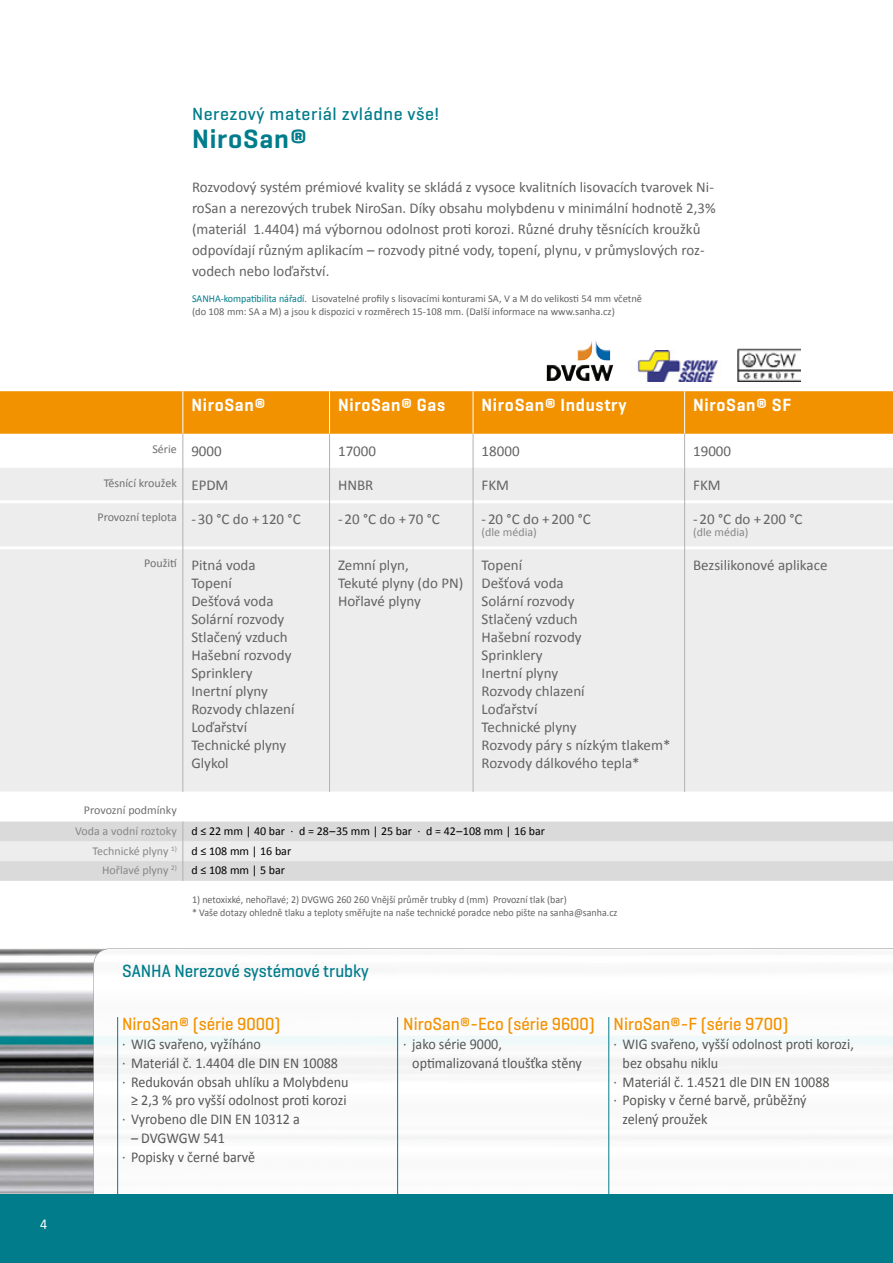
<style>
.page{position:relative;width:893px;height:1263px;background:#fff}
.page>*{position:absolute;margin:0;border:0;box-sizing:border-box;transform-origin:0 0}
.t1{font:600 27px "Geogrotesque";letter-spacing:.03em;color:#007c8b}
.t2{font:500 18px "Geogrotesque";color:#f39200;scale:.94 1}
.t3{font:600 18px "Geogrotesque";letter-spacing:.04em;color:#fff;scale:.95 1}
.t4{font:500 18px "Geogrotesque";color:#007c8b;scale:.94 1}
.t5{font:500 18px "Geogrotesque";letter-spacing:.03em;color:#007c8b}
.t6{font:15px/18px "Calibri";color:#646363}
.t7{font:15px/18.8px "Calibri";color:#575756;scale:.94 1}
.t8{font:15px "Calibri";color:#fff;scale:.94 1}
.t9{font:12px/21.3px "Calibri";color:#000}
.t10{font:12px/19.8px "Calibri";color:#878787;text-align:center}
.t11{font:12px "Calibri";color:#706f6f}
.t12{font:10.5px/13.5px "Calibri";color:#646363}
.t13{font:10.5px/13.5px "Calibri";color:#646363;scale:.95 1}
.s1{color:#007c8b}
.s2{font-size:15px;color:#646363}
.s3{font-size:12px;color:#706f6f}
.s4{color:#706f6f}
.s5{color:#878787}
.s6{color:#000}
</style>
<div class="page">
<img style="left:547px;top:341px;width:66px;height:40px">
<img style="left:637px;top:351px;width:82px;height:31px">
<img style="left:737px;top:349px;width:64px;height:33px">
<img style="left:0;top:949px;width:94px;height:246px">
<img style="left:398px;top:1017px;width:495px;height:178px">
<img style="left:110px;top:1017px;width:287px;height:178px">
<svg style="left:107px;top:948px;width:786px;height:1px"></svg>
<img style="left:94px;top:949px;width:16px;height:246px">
<div style="left:0;top:1195px;width:893px;height:68px;background:#007c8b"></div>
<hr style="left:117px;top:1017px;width:1px;height:208px;background:#007c8b">
<hr style="left:397px;top:1017px;width:1px;height:208px;background:#007c8b">
<hr style="left:608px;top:1017px;width:1px;height:208px;background:#007c8b">
<div style="left:0;top:391px;width:893px;height:43px;background:#f39200"></div>
<div style="left:0;top:468px;width:893px;height:324px;background:#ededed"></div>
<hr style="left:183px;top:391px;width:1px;height:43px;background:#fff">
<hr style="left:329px;top:391px;width:1px;height:43px;background:#fff">
<hr style="left:473px;top:391px;width:1px;height:43px;background:#fff">
<hr style="left:684px;top:391px;width:1px;height:43px;background:#fff">
<hr style="left:0;top:500px;width:183px;height:3px;background:#fff">
<hr style="left:183px;top:500px;width:146px;height:3px;background:#fff">
<hr style="left:330px;top:500px;width:143px;height:3px;background:#fff">
<hr style="left:473px;top:500px;width:211px;height:3px;background:#fff">
<hr style="left:685px;top:500px;width:208px;height:3px;background:#fff">
<hr style="left:0;top:546px;width:183px;height:3px;background:#fff">
<hr style="left:183px;top:546px;width:146px;height:3px;background:#fff">
<hr style="left:330px;top:546px;width:143px;height:3px;background:#fff">
<hr style="left:473px;top:546px;width:211px;height:3px;background:#fff">
<hr style="left:685px;top:546px;width:208px;height:3px;background:#fff">
<hr style="left:183px;top:468px;width:1px;height:34px;background:#b3b2b2">
<hr style="left:329px;top:468px;width:1px;height:34px;background:#b3b2b2">
<hr style="left:473px;top:468px;width:1px;height:34px;background:#b3b2b2">
<hr style="left:684px;top:468px;width:1px;height:34px;background:#b3b2b2">
<hr style="left:183px;top:502px;width:1px;height:46px;background:#b3b2b2">
<hr style="left:329px;top:502px;width:1px;height:46px;background:#b3b2b2">
<hr style="left:473px;top:502px;width:1px;height:46px;background:#b3b2b2">
<hr style="left:684px;top:502px;width:1px;height:46px;background:#b3b2b2">
<hr style="left:183px;top:548px;width:1px;height:244px;background:#b3b2b2">
<hr style="left:329px;top:548px;width:1px;height:244px;background:#b3b2b2">
<hr style="left:473px;top:548px;width:1px;height:244px;background:#b3b2b2">
<hr style="left:684px;top:548px;width:1px;height:244px;background:#b3b2b2">
<hr style="left:183px;top:434px;width:1px;height:34px;background:#b3b2b2">
<hr style="left:329px;top:434px;width:1px;height:34px;background:#b3b2b2">
<hr style="left:473px;top:434px;width:1px;height:34px;background:#b3b2b2">
<hr style="left:684px;top:434px;width:1px;height:34px;background:#b3b2b2">
<svg style="left:0;top:821px;width:893px;height:60px;background:#e0e0e0"></svg>
<p class="t5" style="left:192px;top:102px;width:249px">Nerezový materiál zvládne vše!</p>
<h1 class="t1" style="left:192px;top:122px;width:117px">NiroSan®</h1>
<p class="t6" style="left:192px;top:176px;width:525px;line-height:21px">Rozvodový systém prémiové kvality se skládá z vysoce kvalitních lisovacích tvarovek Ni&shy;roSan a nerezových trubek NiroSan. Díky obsahu molybdenu v minimální hodnotě 2,3% (materiál 1.4404) má výbornou odolnost proti korozi. Různé druhy těsnících kroužků odpovídají různým aplikacím – rozvody pitné vody, topení, plynu, v průmyslových roz&shy;vodech nebo loďařství.</p>
<p class="t12" style="left:192px;top:292px;width:452px"><span class="s1">SANHA-kompatibilita nářadí.</span> Lisovatelné profily s lisovacími konturami SA, V a M do velikosti 54 mm včetně (do 108 mm: SA a M) a jsou k dispozici v rozměrech 15-108 mm. (Další informace na www.sanha.cz)</p>
<p class="t8" style="left:40px;top:1214px;width:9px">4</p>
<p class="t3" style="left:191px;top:393px;width:80px">NiroSan®</p>
<p class="t3" style="left:338px;top:393px;width:114px">NiroSan® Gas</p>
<p class="t3" style="left:482px;top:393px;width:154px">NiroSan® Industry</p>
<p class="t3" style="left:693px;top:393px;width:105px">NiroSan® SF</p>
<p class="t11" style="left:152px;top:442px;width:71px">Série <span class="s2">9000</span></p>
<p class="t6" style="left:338px;top:442px;width:40px">17000</p>
<p class="t6" style="left:482px;top:442px;width:40px">18000</p>
<p class="t6" style="left:693px;top:442px;width:40px">19000</p>
<p class="t11" style="left:104px;top:476px;width:126px">Těsnící kroužek <span class="s2">EPDM</span></p>
<p class="t6" style="left:338px;top:476px;width:37px">HNBR</p>
<p class="t6" style="left:482px;top:476px;width:29px">FKM</p>
<p class="t6" style="left:693px;top:476px;width:29px">FKM</p>
<p class="t11" style="left:98px;top:510px;width:205px">Provozní teplota <span class="s2">- 30 °C do + 120 °C</span></p>
<p class="t6" style="left:338px;top:510px;width:103px">- 20 °C do + 70 °C</p>
<p class="t6" style="left:482px;top:510px;width:111px">- 20 °C do + 200 °C</p>
<p class="t10" style="left:482px;top:522px;width:57px">(dle média)</p>
<p class="t6" style="left:693px;top:510px;width:111px">- 20 °C do + 200 °C</p>
<p class="t10" style="left:693px;top:522px;width:57px">(dle média)</p>
<p class="t6" style="left:191px;top:556px;width:105px;text-indent:-47px"><span class="s3">Použití</span> Pitná voda<br>Topení<br>Dešťová voda<br>Solární rozvody<br>Stlačený vzduch<br>Hašební rozvody<br>Sprinklery<br>Inertní plyny<br>Rozvody chlazení<br>Loďařství<br>Technické plyny<br>Glykol</p>
<p class="t6" style="left:338px;top:556px;width:127px">Zemní plyn,<br>Tekuté plyny (do PN)<br>Hořlavé plyny</p>
<p class="t6" style="left:482px;top:556px;width:190px">Topení<br>Dešťová voda<br>Solární rozvody<br>Stlačený vzduch<br>Hašební rozvody<br>Sprinklery<br>Inertní plyny<br>Rozvody chlazení<br>Loďařství<br>Technické plyny<br>Rozvody páry s nízkým tlakem*<br>Rozvody dálkového tepla*</p>
<p class="t6" style="left:693px;top:556px;width:136px">Bezsilikonové aplikace</p>
<p class="t9" style="left:75px;top:799px;width:471px;text-indent:9px"><span class="s4">Provozní podmínky<br></span><span class="s5">Voda a vodní roztoky</span> d ≤ 22 mm | 40 bar · d = 28 – 35 mm | 25 bar · d = 42 – 108 mm | 16 bar</p>
<p class="t10" style="left:92px;top:841px;width:200px">Technické plyny <sup>1)</sup> <span class="s6">d ≤ 108 mm | 16 bar<br></span>Hořlavé plyny <sup>2)</sup> <span class="s6">d ≤ 108 mm | 5 bar</span></p>
<p class="t13" style="left:192px;top:893px;width:449px">1) netoxixké, nehořlavé; 2) DVGWG 260 260 Vnější průměr trubky d (mm) Provozní tlak (bar)<br>* Vaše dotazy ohledně tlaku a teploty směřujte na naše technické poradce nebo pište na sanha@sanha.cz</p>
<p class="t4" style="left:122px;top:960px;width:264px">SANHA Nerezové systémové trubky</p>
<p class="t2" style="left:122px;top:1013px;width:170px">NiroSan® (série 9000)</p>
<p class="t7" style="left:122px;top:1035px;width:149px">· WIG svařeno, vyžíháno</p>
<p class="t7" style="left:122px;top:1053px;width:231px">· Materiál č. 1.4404 dle DIN EN 10088</p>
<p class="t7" style="left:122px;top:1072px;width:242px">· Redukován obsah uhlíku a Molybdenu</p>
<p class="t7" style="left:131px;top:1091px;width:231px">≥ 2,3 % pro vyšší odolnost proti korozi</p>
<p class="t7" style="left:122px;top:1110px;width:191px">· Vyrobeno dle DIN EN 10312 a</p>
<p class="t7" style="left:122px;top:1128px;width:143px;text-indent:9px">– DVGWGW 541<br>· Popisky v černé barvě</p>
<p class="t2" style="left:403px;top:1013px;width:205px">NiroSan®-Eco (série 9600)</p>
<p class="t7" style="left:412px;top:1035px;width:182px;text-indent:-9px">· jako série 9000, optimalizovaná tloušťka stěny</p>
<p class="t2" style="left:614px;top:1013px;width:187px">NiroSan®-F (série 9700)</p>
<p class="t7" style="left:614px;top:1035px;width:257px">· WIG svařeno, vyšší odolnost proti korozi,</p>
<p class="t7" style="left:623px;top:1053px;width:103px">bez obsahu niklu</p>
<p class="t7" style="left:614px;top:1072px;width:231px">· Materiál č. 1.4521 dle DIN EN 10088</p>
<p class="t7" style="left:614px;top:1091px;width:207px">· Popisky v černé barvě, průběžný</p>
<p class="t7" style="left:623px;top:1110px;width:92px">zelený proužek</p>
</div>
